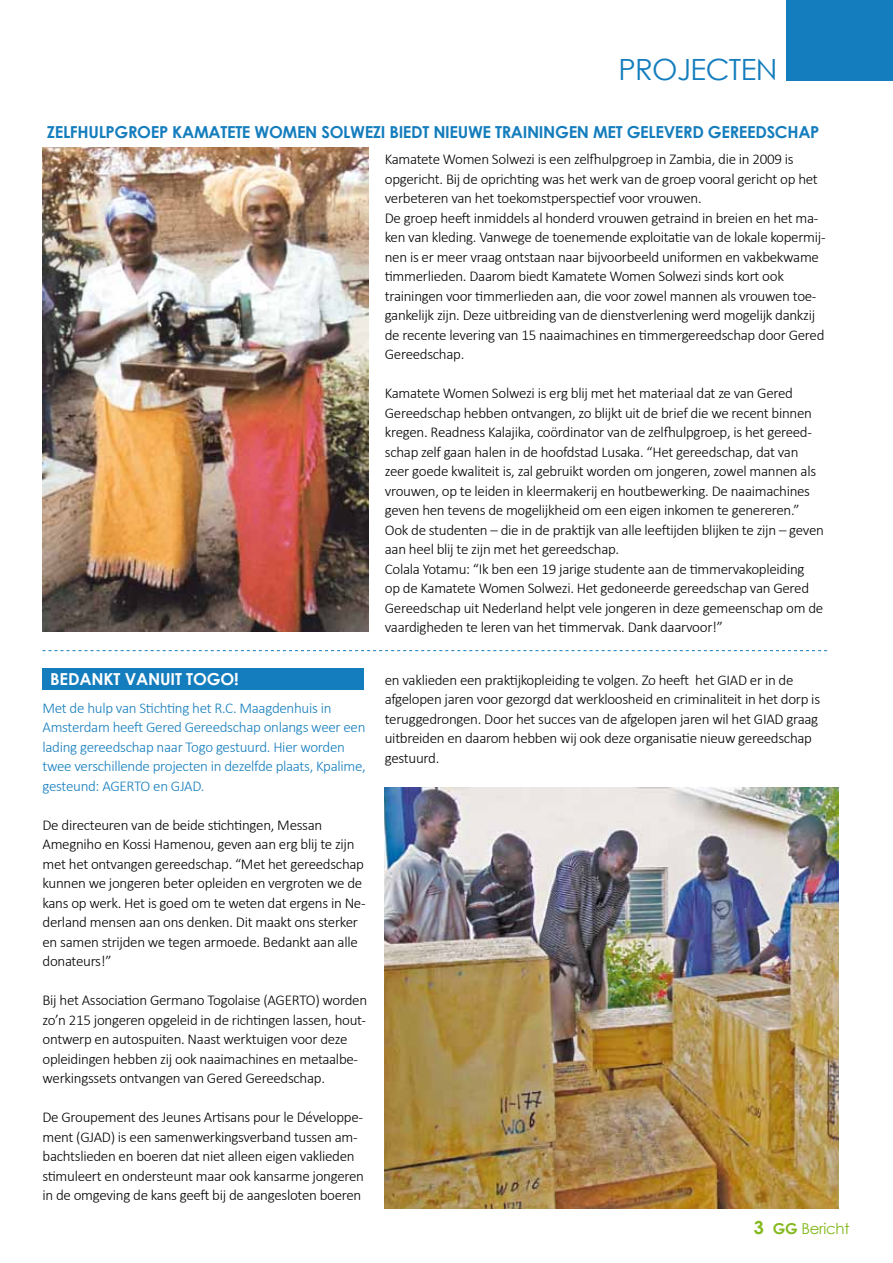
<style>
.page{position:relative;width:893px;height:1263px;background:#fff}
.page>*{position:absolute;margin:0;border:0;box-sizing:border-box;transform-origin:0 0}
.t1{font:29.25px "Century Gothic";color:#147dbd}
.t2{font:700 16.5px "Century Gothic";letter-spacing:-.02em;color:#147dbd}
.t3{font:700 16.5px "Century Gothic";color:#fff}
.t4{font:300 15px/19.5px "Calibri";letter-spacing:-.02em;color:#000}
.t5{font:300 15px/19.5px "Calibri";letter-spacing:-.02em;color:#147dbd}
.t6{font:15px "Century Gothic";letter-spacing:-.02em;color:#83b81a}
.s1{font-weight:700;font-size:18px}
.s2{font-weight:700}
</style>
<div class="page">
<svg style="left:43px;top:650px;width:784px;height:1px"></svg>
<div style="left:787px;top:0;width:106px;height:81px;background:#147dbd"></div>
<img style="left:43px;top:147px;width:326px;height:484px">
<img style="left:385px;top:787px;width:454px;height:422px">
<div style="left:43px;top:668px;width:321px;height:22px;background:#147dbd"></div>
<h1 class="t1" style="left:618px;top:52px;width:89px">PROJECTE</h1>
<h1 class="t1" style="left:756px;top:52px;width:23px">N</h1>
<p class="t2" style="left:47px;top:122px;width:71px">ZELFHULPGRO</p>
<p class="t2" style="left:151px;top:122px;width:45px">EP KAMA</p>
<p class="t2" style="left:220px;top:122px;width:292px">TETE WOMEN SOLWEZI BI EDT NI EUWE TRAINING</p>
<p class="t2" style="left:569px;top:122px;width:241px">EN MET GELEVERD GEREEDSCHAP</p>
<p class="t3" style="left:50px;top:668px;width:30px">BEDANK</p>
<p class="t3" style="left:114px;top:668px;width:24px">T VAN</p>
<p class="t3" style="left:160px;top:668px;width:39px">UIT TOGO</p>
<p class="t3" style="left:234px;top:668px;width:6px">!</p>
<p class="t5" style="left:43px;top:697px;width:325px">Met de hulp van Stichting het R.C. Maagdenhuis in Amsterdam heeft Gered Gereedschap onlangs weer een lading gereedschap naar Togo gestuurd. Hier worden twee verschillende projecten in dezelfde plaats, Kpalime, gesteund: AGERTO en GJAD.</p>
<p class="t4" style="left:43px;top:814px;width:325px">De directeuren van de beide stichtingen, Messan Amegniho en Kossi Hamenou, geven aan erg blij te zijn met het ontvangen gereedschap. “Met het gereedschap kunnen we jongeren beter opleiden en vergroten we de kans op werk. Het is goed om te weten dat ergens in Ne&shy;derland mensen aan ons denken. Dit maakt ons sterker en samen strijden we tegen armoede. Bedankt aan alle donateurs!”</p>
<p class="t4" style="left:43px;top:990px;width:326px">Bij het Association Germano Togolaise (AGERTO) worden zo’n 215 jongeren opgeleid in de richtingen lassen, hout&shy;ontwerp en autospuiten. Naast werktuigen voor deze opleidingen hebben zij ook naaimachines en metaalbe&shy;werkingssets ontvangen van Gered Gereedschap.</p>
<p class="t4" style="left:43px;top:1107px;width:323px">De Groupement des Jeunes Artisans pour le Développe&shy;ment (GJAD) is een samenwerkingsverband tussen am&shy;bachtslieden en boeren dat niet alleen eigen vaklieden stimuleert en ondersteunt maar ook kansarme jongeren in de omgeving de kans geeft bij de aangesloten boeren</p>
<p class="t4" style="left:385px;top:149px;width:442px">Kamatete Women Solwezi is een zelfhulpgroep in Zambia, die in 2009 is opgericht. Bij de oprichting was het werk van de groep vooral gericht op het verbeteren van het toekomstperspectief voor vrouwen.<br>De groep heeft inmiddels al honderd vrouwen getraind in breien en het ma&shy;ken van kleding. Vanwege de toenemende exploitatie van de lokale kopermij&shy;nen is er meer vraag ontstaan naar bijvoorbeeld uniformen en vakbekwame timmerlieden. Daarom biedt Kamatete Women Solwezi sinds kort ook trainingen voor timmerlieden aan, die voor zowel mannen als vrouwen toe&shy;gankelijk zijn. Deze uitbreiding van de dienstverlening werd mogelijk dankzij de recente levering van 15 naaimachines en timmergereedschap door Gered Gereedschap.</p>
<p class="t4" style="left:385px;top:383px;width:441px">Kamatete Women Solwezi is erg blij met het materiaal dat ze van Gered Gereedschap hebben ontvangen, zo blijkt uit de brief die we recent binnen kregen. Readness Kalajika, coördinator van de zelfhulpgroep, is het gereed&shy;schap zelf gaan halen in de hoofdstad Lusaka. “Het gereedschap, dat van zeer goede kwaliteit is, zal gebruikt worden om jongeren, zowel mannen als vrouwen, op te leiden in kleermakerij en houtbewerking. De naaimachines geven hen tevens de mogelijkheid om een eigen inkomen te genereren.” Ook de studenten – die in de praktijk van alle leeftijden blijken te zijn – geven aan heel blij te zijn met het gereedschap.<br>Colala Yotamu: “Ik ben een 19 jarige studente aan de timmervakopleiding<br>op de Kamatete Women Solwezi. Het gedoneerde gereedschap van Gered Gereedschap uit Nederland helpt vele jongeren in deze gemeenschap om de vaardigheden te leren van het timmervak. Dank daarvoor!”</p>
<p class="t4" style="left:385px;top:669px;width:437px">en vaklieden een praktijkopleiding te volgen. Zo heeft het GIAD er in de afgelopen jaren voor gezorgd dat werkloosheid en criminaliteit in het dorp is teruggedrongen. Door het succes van de afgelopen jaren wil het GIAD graag uitbreiden en daarom hebben wij ook deze organisatie nieuw gereedschap gestuurd.</p>
<p class="t6" style="left:754px;top:1219px;width:97px"><span class="s1">3</span> <span class="s2">GG</span> BERICHT</p>
</div>
